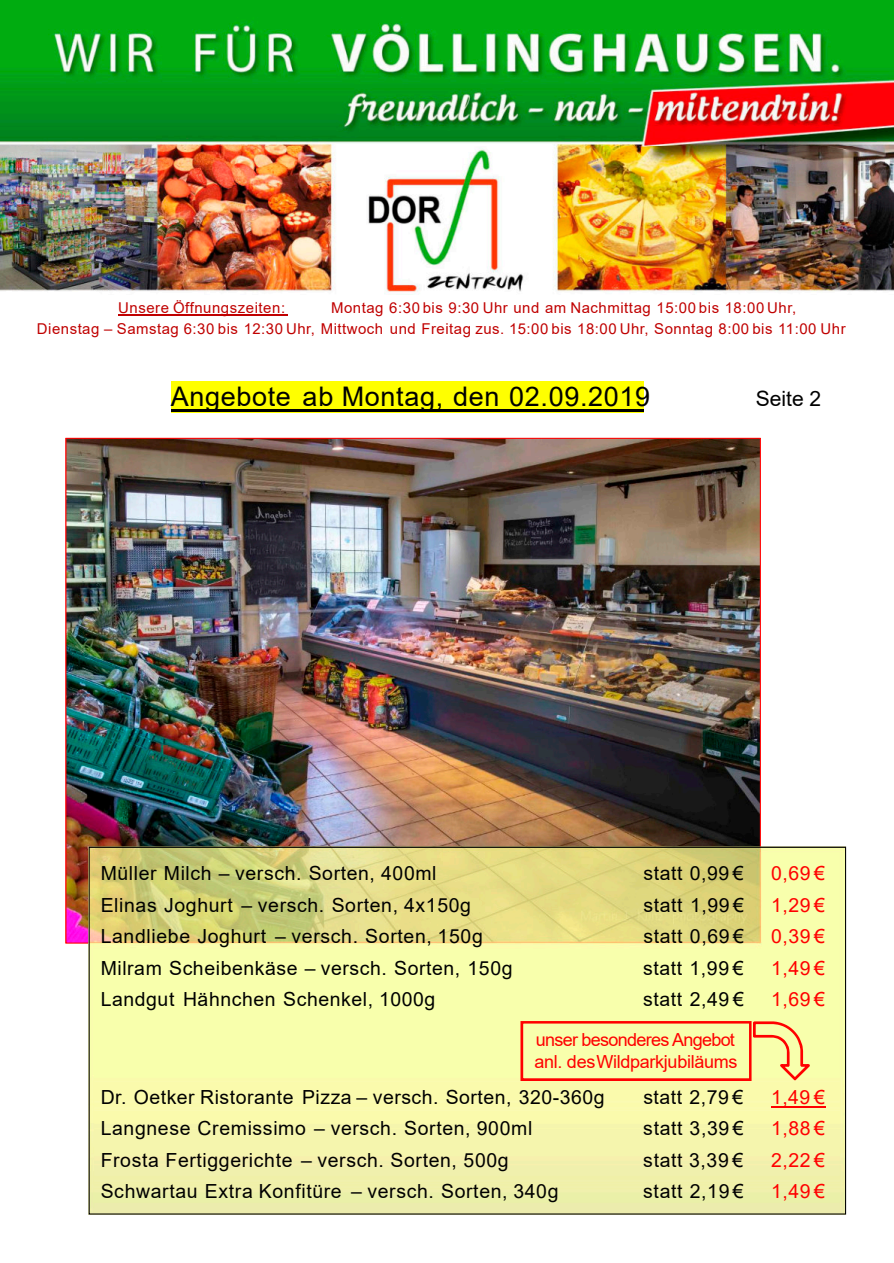
<style>
.page{position:relative;width:894px;height:1263px;background:#fff}
.page>*{position:absolute;margin:0;border:0;box-sizing:border-box;transform-origin:0 0}
.t1{font:27px "Arial";letter-spacing:.025em;color:#000}
.t2{font:21px "Arial";color:#000}
.t3{font:19.5px "Arial";letter-spacing:.03em;color:#000}
.t4{font:19.5px "Arial";letter-spacing:.03em;color:#f00}
.t5{font:18px/21.8px "Arial";letter-spacing:-.02em;color:#f00}
.t6{font:15px/21.8px "Arial";letter-spacing:.035em;color:#c00000}
</style>
<div class="page">
<img style="left:0;top:0;width:893px;height:295px">
<hr style="left:118px;top:314px;width:169px;height:2px;background:#c00000">
<div style="left:171px;top:381px;width:472px;height:32px;background:#ff0"></div>
<hr style="left:171px;top:409px;width:472px;height:3px;background:#000">
<img style="left:65px;top:438px;width:696px;height:506px">
<svg style="left:89px;top:847px;width:757px;height:367px;background:#eeefa0"></svg>
<hr style="left:771px;top:1106px;width:54px;height:2px;background:#f00">
<svg style="left:520px;top:1021px;width:289px;height:60px;background:#f8e197"></svg>
<p class="t6" style="left:118px;top:298px;width:168px">Unsere Öffnungszeiten:</p>
<p class="t6" style="left:37px;top:298px;width:810px;text-indent:294px">Montag 6:30 bis 9:30 Uhr und am Nachmittag 15:00 bis 18:00 Uhr,<br>Dienstag – Samstag 6:30 bis 12:30 Uhr, Mittwoch und Freitag zus. 15:00 bis 18:00 Uhr, Sonntag 8:00 bis 11:00 Uhr</p>
<h1 class="t1" style="left:171px;top:387px;width:481px">Angebote ab Montag, den 02.09.2019</h1>
<p class="t2" style="left:755px;top:391px;width:67px">Seite 2</p>
<p class="t3" style="left:101px;top:866px;width:337px">Müller Milch – versch. Sorten, 400ml</p>
<p class="t3" style="left:643px;top:866px;width:102px">statt 0,99 €</p>
<p class="t4" style="left:771px;top:866px;width:55px">0,69 €</p>
<p class="t3" style="left:101px;top:898px;width:372px">Elinas Joghurt – versch. Sorten, 4x150g</p>
<p class="t3" style="left:643px;top:898px;width:102px">statt 1,99 €</p>
<p class="t4" style="left:771px;top:898px;width:55px">1,29 €</p>
<p class="t3" style="left:101px;top:929px;width:383px">Landliebe Joghurt – versch. Sorten, 150g</p>
<p class="t3" style="left:643px;top:929px;width:102px">statt 0,69 €</p>
<p class="t4" style="left:771px;top:929px;width:55px">0,39 €</p>
<p class="t3" style="left:101px;top:960px;width:413px">Milram Scheibenkäse – versch. Sorten, 150g</p>
<p class="t3" style="left:643px;top:960px;width:102px">statt 1,99 €</p>
<p class="t4" style="left:771px;top:960px;width:55px">1,49 €</p>
<p class="t3" style="left:101px;top:992px;width:336px">Landgut Hähnchen Schenkel, 1000g</p>
<p class="t3" style="left:643px;top:992px;width:102px">statt 2,49 €</p>
<p class="t4" style="left:771px;top:992px;width:55px">1,69 €</p>
<p class="t5" style="left:534px;top:1031px;width:204px">unser besonderes Angebot anl. desWildparkjubiläums</p>
<p class="t3" style="left:101px;top:1089px;width:505px">Dr. Oetker Ristorante Pizza – versch. Sorten, 320-360g</p>
<p class="t3" style="left:643px;top:1089px;width:101px">statt 2,79 €</p>
<p class="t4" style="left:771px;top:1089px;width:55px">1,49 €</p>
<p class="t3" style="left:101px;top:1121px;width:433px">Langnese Cremissimo – versch. Sorten, 900ml</p>
<p class="t3" style="left:643px;top:1121px;width:102px">statt 3,39 €</p>
<p class="t4" style="left:771px;top:1121px;width:55px">1,88 €</p>
<p class="t3" style="left:101px;top:1152px;width:409px">Frosta Fertiggerichte – versch. Sorten, 500g</p>
<p class="t3" style="left:643px;top:1152px;width:101px">statt 3,39 €</p>
<p class="t4" style="left:771px;top:1152px;width:55px">2,22 €</p>
<p class="t3" style="left:101px;top:1184px;width:459px">Schwartau Extra Konfitüre – versch. Sorten, 340g</p>
<p class="t3" style="left:643px;top:1184px;width:102px">statt 2,19 €</p>
<p class="t4" style="left:771px;top:1184px;width:55px">1,49 €</p>
</div>
